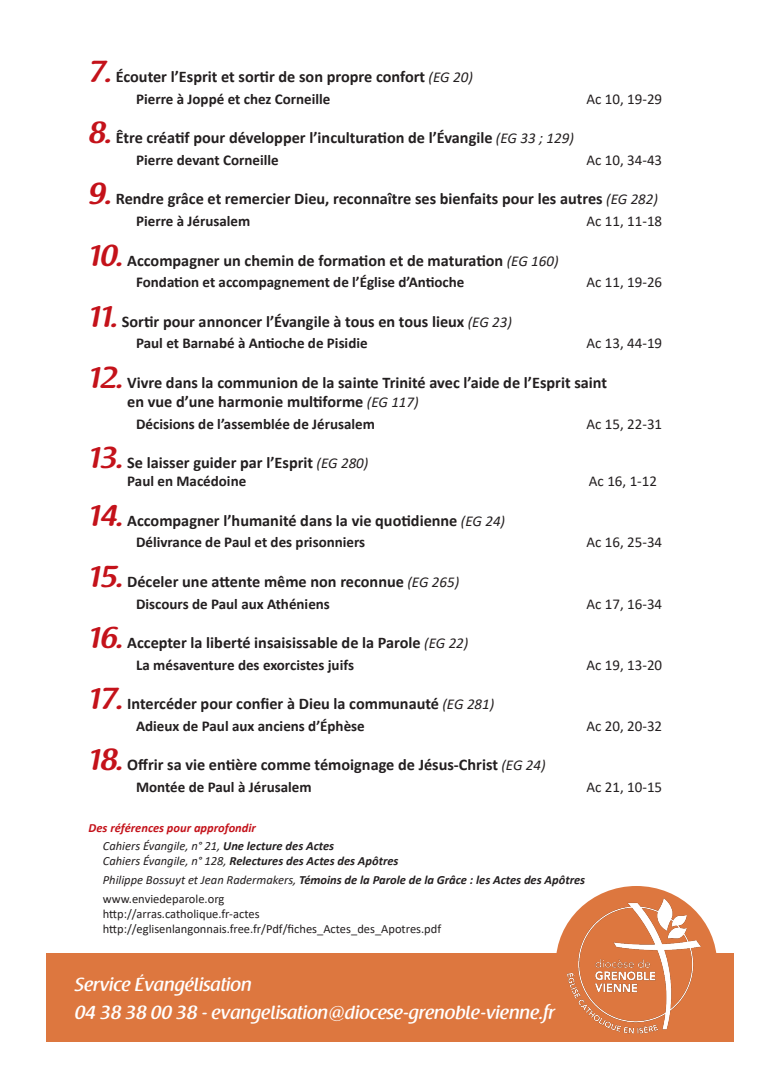
<style>
.page{position:relative;width:780px;height:1088px;background:#fff}
.page>*{position:absolute;margin:0;border:0;box-sizing:border-box;transform-origin:0 0}
.t1{font:500 18.75px/27.5px "Raspoutine";color:#fff}
.t2{font:700 16.25px/19.5px "Calibri";color:#231f20}
.t3{font:700 15px "Calibri";color:#231f20}
.t4{font:15px "Calibri";color:#231f20}
.t5{font:italic 700 12.5px/18.5px "Calibri";color:#231f20}
.t6{font:12.5px/15px "Calibri";color:#231f20}
.t7{font:italic 700 12.5px/18.5px "Calibri";color:#c4121a}
.s1{font-family:"Raspoutine";font-weight:600;font-size:30px;color:#c4121a}
.s2{font-weight:400;font-style:italic;font-size:15px}
.s3{font-weight:400;color:#231f20}
.s4{color:#231f20}
.s5{font-weight:400}
.s6{font-weight:400;font-style:normal}
</style>
<div class="page">
<div style="left:555px;top:886px;width:162px;height:156px;background:#dd773f;border-radius:50%"></div>
<div style="left:46px;top:954px;width:687px;height:88px;background:#dd773f"></div>
<img style="left:556px;top:899px;width:144px;height:135px">
<p class="t2" style="left:89px;top:67px;width:386px"><span class="s1">7.</span> Écouter l’Esprit et sortir de son propre confort <span class="s2">(EG 20)</span></p>
<p class="t3" style="left:136px;top:88px;width:196px">Pierre à Joppé et chez Corneille</p>
<p class="t4" style="left:586px;top:88px;width:77px">Ac 10, 19-29</p>
<p class="t2" style="left:89px;top:128px;width:486px"><span class="s1">8.</span> Être créatif pour développer l’inculturation de l’Évangile <span class="s2">(EG 33 ; 129)</span></p>
<p class="t3" style="left:136px;top:149px;width:144px">Pierre devant Corneille</p>
<p class="t4" style="left:586px;top:149px;width:77px">Ac 10, 34-43</p>
<p class="t2" style="left:89px;top:189px;width:571px"><span class="s1">9.</span> Rendre grâce et remercier Dieu, reconnaître ses bienfaits pour les autres <span class="s2">(EG 282)</span></p>
<p class="t3" style="left:136px;top:210px;width:116px">Pierre à Jérusalem</p>
<p class="t4" style="left:586px;top:211px;width:77px">Ac 11, 11-18</p>
<p class="t2" style="left:89px;top:250px;width:471px"><span class="s1">10.</span> Accompagner un chemin de formation et de maturation <span class="s2">(EG 160)</span></p>
<p class="t3" style="left:136px;top:271px;width:330px">Fondation et accompagnement de l’Église d’Antioche</p>
<p class="t4" style="left:586px;top:272px;width:77px">Ac 11, 19-26</p>
<p class="t2" style="left:89px;top:311px;width:425px"><span class="s1">11.</span> Sortir pour annoncer l’Évangile à tous en tous lieux <span class="s2">(EG 23)</span></p>
<p class="t3" style="left:136px;top:333px;width:233px">Paul et Barnabé à Antioche de Pisidie</p>
<p class="t4" style="left:586px;top:333px;width:77px">Ac 13, 44-19</p>
<p class="t2" style="left:127px;top:372px;width:481px;text-indent:-39px"><span class="s1">12.</span> Vivre dans la communion de la sainte Trinité avec l’aide de l’Esprit saint en vue d’une harmonie multiforme <span class="s2">(EG 117)</span></p>
<p class="t3" style="left:136px;top:413px;width:240px">Décisions de l’assemblée de Jérusalem</p>
<p class="t4" style="left:586px;top:413px;width:77px">Ac 15, 22-31</p>
<p class="t2" style="left:89px;top:453px;width:281px"><span class="s1">13.</span> Se laisser guider par l’Esprit <span class="s2">(EG 280)</span></p>
<p class="t3" style="left:127px;top:471px;width:120px">Paul en Macédoine</p>
<p class="t4" style="left:589px;top:471px;width:70px">Ac 16, 1-12</p>
<p class="t2" style="left:89px;top:510px;width:418px"><span class="s1">14.</span> Accompagner l’humanité dans la vie quotidienne <span class="s2">(EG 24)</span></p>
<p class="t3" style="left:136px;top:532px;width:230px">Délivrance de Paul et des prisonniers</p>
<p class="t4" style="left:586px;top:532px;width:77px">Ac 16, 25-34</p>
<p class="t2" style="left:89px;top:572px;width:372px"><span class="s1">15.</span> Déceler une attente même non reconnue <span class="s2">(EG 265)</span></p>
<p class="t3" style="left:136px;top:593px;width:195px">Discours de Paul aux Athéniens</p>
<p class="t4" style="left:586px;top:593px;width:77px">Ac 17, 16-34</p>
<p class="t2" style="left:89px;top:633px;width:381px"><span class="s1">16.</span> Accepter la liberté insaisissable de la Parole <span class="s2">(EG 22)</span></p>
<p class="t3" style="left:136px;top:654px;width:219px">La mésaventure des exorcistes juifs</p>
<p class="t4" style="left:586px;top:654px;width:77px">Ac 19, 13-20</p>
<p class="t2" style="left:89px;top:694px;width:407px"><span class="s1">17.</span> Intercéder pour confier à Dieu la communauté <span class="s2">(EG 281)</span></p>
<p class="t3" style="left:136px;top:715px;width:230px">Adieux de Paul aux anciens d’Éphèse</p>
<p class="t4" style="left:586px;top:715px;width:77px">Ac 20, 20-32</p>
<p class="t2" style="left:89px;top:755px;width:458px"><span class="s1">18.</span> Offrir sa vie entière comme témoignage de Jésus-Christ <span class="s2">(EG 24)</span></p>
<p class="t3" style="left:136px;top:776px;width:177px">Montée de Paul à Jérusalem</p>
<p class="t4" style="left:586px;top:776px;width:77px">Ac 21, 10-15</p>
<p class="t7" style="left:103px;top:818px;width:233px;text-indent:-14px">Des références pour approfondir<br><span class="s3">Cahiers Évangile, n° 21,</span> <span class="s4">Une lecture des Actes</span></p>
<p class="t5" style="left:103px;top:851px;width:484px"><span class="s5">Cahiers Évangile, n° 128,</span> Relectures des Actes des Apôtres<br><span class="s5">Philippe Bossuyt et Jean Radermakers,</span> Témoins de la Parole de la Grâce : les Actes des Apôtres <span class="s6">www.enviedeparole.org</span></p>
<p class="t6" style="left:103px;top:905px;width:340px">http://arras.catholique.fr-actes http://eglisenlangonnais.free.fr/Pdf/fiches_Actes_des_Apotres.pdf</p>
<p class="t1" style="left:74px;top:971px;width:482px">Service Évangélisation<br>04 38 38 00 38 - evangelisation@diocese-grenoble-vienne.fr</p>
</div>
